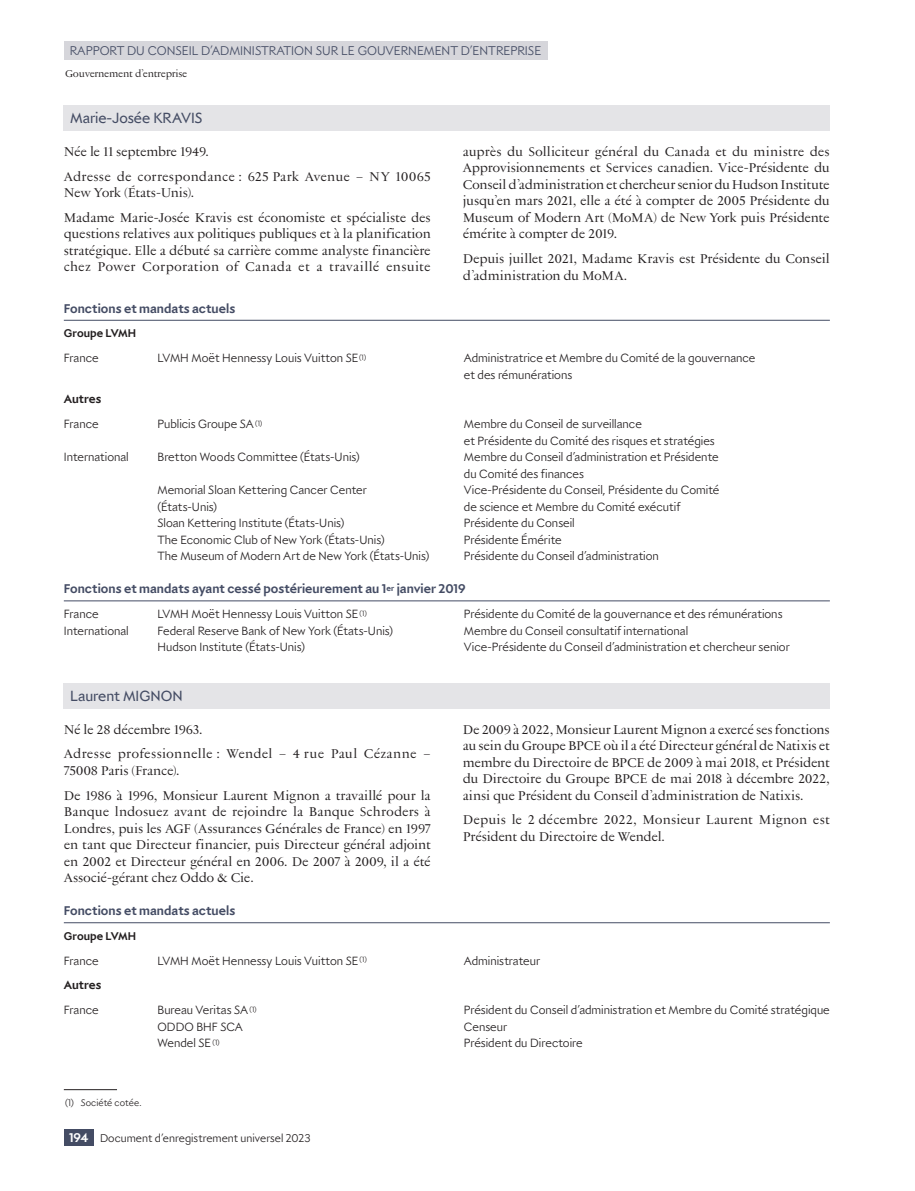
<style>
.page{position:relative;width:915px;height:1191px;background:#fff}
.page>*{position:absolute;margin:0;border:0;box-sizing:border-box;transform-origin:0 0}
.Membre_1__s{font:15.75px "LVMH Sans";letter-spacing:-.005em;color:#444c64}
.Texte{font:13.5px/16.5px "LVMH";letter-spacing:-.015em;color:#231f20;text-align:justify}
.Membre_2__s{font:700 13.5px "LVMH Sans";color:#444c64}
.Texte-2{font:13.5px/16.5px "LVMH";letter-spacing:.005em;color:#231f20}
.t1{font:300 13.5px "LVMH Sans";color:#444c64}
.Tableau__membres{font:300 12.75px/16.5px "LVMH Sans";color:#231f20}
.Tableau__sous-total{font:700 12.75px "LVMH Sans";color:#231f20}
.t2{font:300 12px "LVMH Sans";color:#231f20}
.Tableau__membres____퐁{font:700 12px "LVMH Sans";letter-spacing:.005em;color:#231f20}
.t3{font:10.5px "LVMH";letter-spacing:-.03em;color:#231f20}
.Note__texte{font:300 10.2px "LVMH Sans";letter-spacing:.01em;color:#231f20}
.s1{font-weight:700;font-size:13.5px;color:#fff}
</style>
<div class="page">
<div style="left:64px;top:41px;width:483px;height:18px;background:#d6d6db"></div>
<div style="left:64px;top:1129px;width:30px;height:17px;background:#444c64"></div>
<div style="left:64px;top:106px;width:765px;height:25px;background:#e4e4e7"></div>
<hr style="left:64px;top:1089px;width:53px;height:1px;background:#231f20">
<hr style="left:64px;top:320px;width:765px;height:1px;background:#444c64">
<hr style="left:64px;top:600px;width:765px;height:1px;background:#444c64">
<div style="left:64px;top:683px;width:765px;height:25px;background:#e4e4e7"></div>
<hr style="left:64px;top:922px;width:765px;height:1px;background:#444c64">
<p class="t1" style="left:70px;top:40px;width:17px">Rapport</p>
<p class="t1" style="left:127px;top:40px;width:38px">du Conseil</p>
<p class="t1" style="left:201px;top:40px;width:19px">d’administration</p>
<p class="t1" style="left:316px;top:40px;width:9px">sur</p>
<p class="t1" style="left:341px;top:40px;width:26px">le gouvernement</p>
<p class="t1" style="left:460px;top:40px;width:20px">d’entreprise</p>
<p class="t3" style="left:65px;top:66px;width:124px">Gouvernement d’entreprise</p>
<p class="Membre_1__s" style="left:70px;top:106px;width:134px">Marie-Josée KRAVIS</p>
<p class="Texte" style="left:64px;top:143px;width:147px">Née le 11 septembre 1949.</p>
<p class="Texte" style="left:64px;top:167px;width:368px">Adresse de correspondance : 625 Park Avenue – NY 10065<br>New York (États-Unis).</p>
<p class="Texte" style="left:64px;top:209px;width:368px">Madame Marie-Josée Kravis est économiste et spécialiste des questions relatives aux politiques publiques et à la planification stratégique. Elle a débuté sa carrière comme analyste financière chez Power Corporation of Canada et a travaillé ensuite</p>
<p class="Texte" style="left:462px;top:143px;width:368px">auprès du Solliciteur général du Canada et du ministre des Approvisionnements et Services canadien. Vice-Présidente du Conseil d’administration et chercheur senior du Hudson Institute jusqu’en mars 2021, elle a été à compter de 2005 Présidente du Museum of Modern Art (MoMA) de New York puis Présidente émérite à compter de 2019.</p>
<p class="Texte" style="left:462px;top:250px;width:368px">Depuis juillet 2021, Madame Kravis est Présidente du Conseil d’administration du MoMA.</p>
<p class="Membre_2__s" style="left:64px;top:298px;width:173px">Fonctions et mandats actuels</p>
<p class="Tableau__membres____퐁" style="left:64px;top:324px;width:74px">Groupe LVMH</p>
<p class="Tableau__membres" style="left:64px;top:349px;width:36px">France</p>
<p class="Tableau__membres" style="left:157px;top:349px;width:210px">LVMH Moët Hennessy Louis Vuitton SE <sup>(1)</sup></p>
<p class="Tableau__membres" style="left:463px;top:349px;width:293px">Administratrice et Membre du Comité de la gouvernance et des rémunérations</p>
<p class="Tableau__sous-total" style="left:64px;top:389px;width:39px">Autres</p>
<p class="Tableau__membres" style="left:64px;top:415px;width:36px">France</p>
<p class="Tableau__membres" style="left:157px;top:415px;width:106px">Publicis Groupe SA <sup>(1)</sup></p>
<p class="Tableau__membres" style="left:463px;top:415px;width:252px">Membre du Conseil de surveillance<br>et Présidente du Comité des risques et stratégies</p>
<p class="Tableau__membres" style="left:64px;top:448px;width:66px">International</p>
<p class="Tableau__membres" style="left:157px;top:448px;width:204px">Bretton Woods Committee (États-Unis)</p>
<p class="Tableau__membres" style="left:463px;top:448px;width:256px">Membre du Conseil d’administration et Présidente du Comité des finances</p>
<p class="Tableau__membres" style="left:157px;top:481px;width:211px">Memorial Sloan Kettering Cancer Center (États-Unis)</p>
<p class="Tableau__membres" style="left:463px;top:481px;width:257px">Vice-Présidente du Conseil, Présidente du Comité de science et Membre du Comité exécutif</p>
<p class="Tableau__membres" style="left:157px;top:514px;width:188px">Sloan Kettering Institute (États-Unis)</p>
<p class="Tableau__membres" style="left:463px;top:514px;width:112px">Présidente du Conseil</p>
<p class="Tableau__membres" style="left:157px;top:530px;width:228px">The Economic Club of New York (États-Unis)</p>
<p class="Tableau__membres" style="left:463px;top:530px;width:99px">Présidente Émérite</p>
<p class="Tableau__membres" style="left:157px;top:547px;width:273px">The Museum of Modern Art de New York (États-Unis)</p>
<p class="Tableau__membres" style="left:463px;top:547px;width:196px">Présidente du Conseil d’administration</p>
<p class="Membre_2__s" style="left:64px;top:578px;width:403px">Fonctions et mandats ayant cessé postérieurement au 1<sup>er</sup> janvier 2019</p>
<p class="Tableau__membres" style="left:64px;top:604px;width:36px">France</p>
<p class="Tableau__membres" style="left:157px;top:604px;width:211px">LVMH Moët Hennessy Louis Vuitton SE <sup>(1)</sup></p>
<p class="Tableau__membres" style="left:463px;top:604px;width:320px">Présidente du Comité de la gouvernance et des rémunérations</p>
<p class="Tableau__membres" style="left:64px;top:621px;width:66px">International</p>
<p class="Tableau__membres" style="left:157px;top:621px;width:237px">Federal Reserve Bank of New York (États-Unis)</p>
<p class="Tableau__membres" style="left:463px;top:621px;width:226px">Membre du Conseil consultatif international</p>
<p class="Tableau__membres" style="left:157px;top:637px;width:149px">Hudson Institute (États-Unis)</p>
<p class="Tableau__membres" style="left:463px;top:637px;width:327px">Vice-Présidente du Conseil d’administration et chercheur senior</p>
<p class="Membre_1__s" style="left:70px;top:683px;width:114px">Laurent MIGNON</p>
<p class="Texte" style="left:64px;top:720px;width:140px">Né le 28 décembre 1963.</p>
<p class="Texte-2" style="left:64px;top:745px;width:368px">Adresse professionnelle : Wendel – 4 rue Paul Cézanne –<br>75008 Paris (France).</p>
<p class="Texte" style="left:64px;top:786px;width:368px">De 1986 à 1996, Monsieur Laurent Mignon a travaillé pour la Banque lndosuez avant de rejoindre la Banque Schroders à Londres, puis les AGF (Assurances Générales de France) en 1997 en tant que Directeur financier, puis Directeur général adjoint en 2002 et Directeur général en 2006. De 2007 à 2009, il a été Associé‑gérant chez Oddo &amp; Cie.</p>
<p class="Texte" style="left:462px;top:720px;width:368px">De 2009 à 2022, Monsieur Laurent Mignon a exercé ses fonctions au sein du Groupe BPCE où il a été Directeur général de Natixis et membre du Directoire de BPCE de 2009 à mai 2018, et Président du Directoire du Groupe BPCE de mai 2018 à décembre 2022, ainsi que Président du Conseil d’administration de Natixis.</p>
<p class="Texte" style="left:462px;top:811px;width:368px">Depuis le 2 décembre 2022, Monsieur Laurent Mignon est<br>Président du Directoire de Wendel.</p>
<p class="Membre_2__s" style="left:64px;top:900px;width:173px">Fonctions et mandats actuels</p>
<p class="Tableau__membres____퐁" style="left:64px;top:926px;width:74px">Groupe LVMH</p>
<p class="Tableau__membres" style="left:64px;top:951px;width:36px">France</p>
<p class="Tableau__membres" style="left:157px;top:951px;width:211px">LVMH Moët Hennessy Louis Vuitton SE <sup>(1)</sup></p>
<p class="Tableau__membres" style="left:463px;top:951px;width:78px">Administrateur</p>
<p class="Tableau__sous-total" style="left:64px;top:975px;width:39px">Autres</p>
<p class="Tableau__membres" style="left:64px;top:1000px;width:36px">France</p>
<p class="Tableau__membres" style="left:157px;top:1000px;width:101px">Bureau Veritas SA <sup>(1)</sup></p>
<p class="Tableau__membres" style="left:463px;top:1000px;width:367px">Président du Conseil d’administration et Membre du Comité stratégique</p>
<p class="Tableau__membres" style="left:157px;top:1017px;width:87px">ODDO BHF SCA</p>
<p class="Tableau__membres" style="left:463px;top:1017px;width:45px">Censeur</p>
<p class="Tableau__membres" style="left:157px;top:1033px;width:64px">Wendel SE <sup>(1)</sup></p>
<p class="Tableau__membres" style="left:463px;top:1033px;width:120px">Président du Directoire</p>
<p class="Note__texte" style="left:65px;top:1095px;width:78px">(1) Société cotée.</p>
<p class="t2" style="left:69px;top:1129px;width:243px"><span class="s1">194</span> Document d’enregistrement universel 2023</p>
</div>
